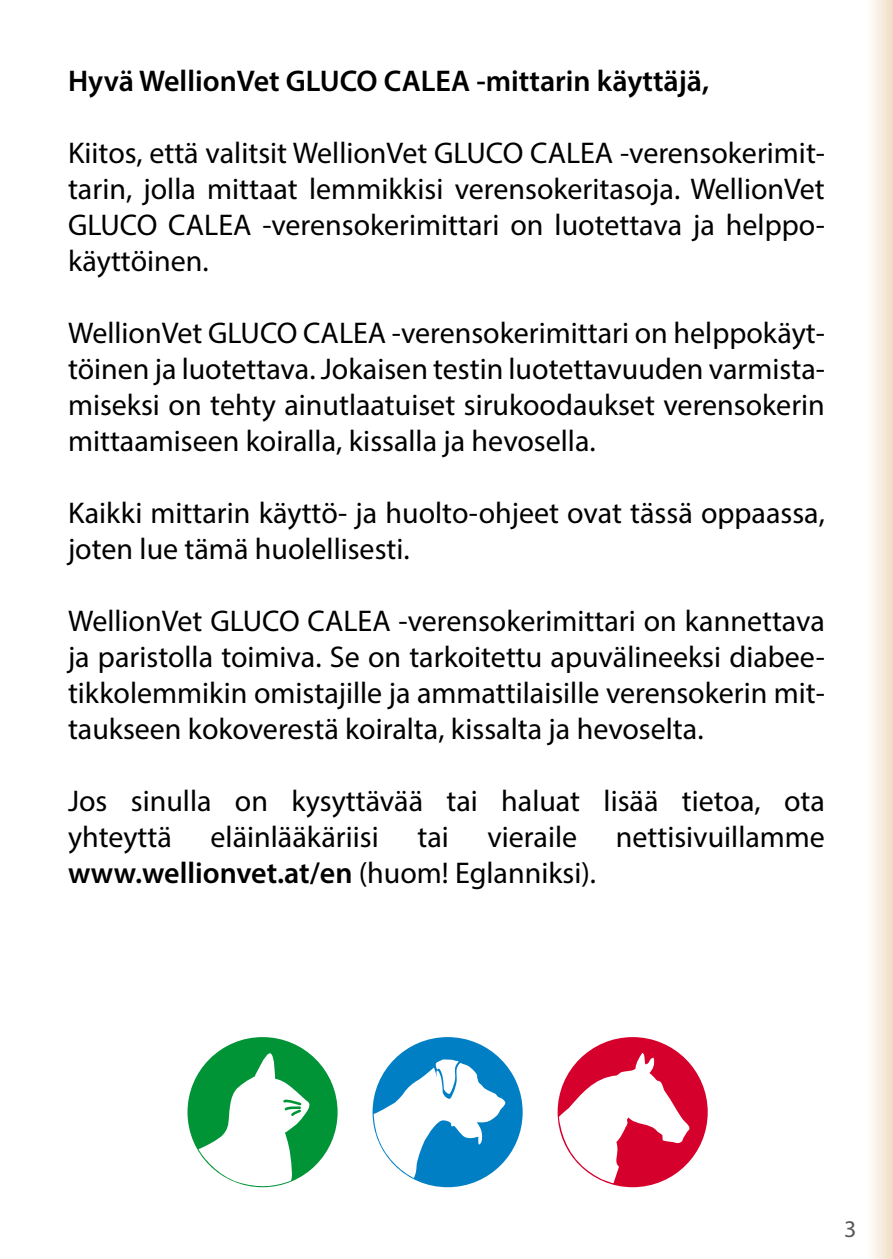
<style>
.page{position:relative;width:893px;height:1259px;background:#fff}
.page>*{position:absolute;margin:0;border:0;box-sizing:border-box;transform-origin:0 0}
.t1{font:30px/36px "Myriad Pro";color:#000;text-align:justify}
.t2{font:600 30px "Myriad Pro";color:#000}
.t3{font:24px "Myriad Pro";color:#58585a}
.s1{font-weight:400}
</style>
<div class="page">
<svg style="left:872px;top:0;width:21px;height:1259px;background:#f6ebde"></svg>
<div style="left:187px;top:1037px;width:151px;height:150px;background:#009437;border-radius:50%"></div>
<svg style="left:198px;top:1052px;width:113px;height:136px"></svg>
<div style="left:558px;top:1037px;width:150px;height:150px;background:#d6002d;border-radius:50%"></div>
<svg style="left:559px;top:1053px;width:131px;height:130px"></svg>
<div style="left:373px;top:1037px;width:150px;height:150px;background:#007fc5;border-radius:50%"></div>
<svg style="left:374px;top:1059px;width:131px;height:119px"></svg>
<p class="t2" style="left:68px;top:61px;width:643px">Hyvä WellionVet GLUCO CALEA -mittarin käyttäjä,</p>
<p class="t1" style="left:68px;top:134px;width:758px">Kiitos, että valitsit WellionVet GLUCO CALEA -verensokerimit&shy;tarin, jolla mittaat lemmikkisi verensokeritasoja. WellionVet GLUCO CALEA -verensokerimittari on luotettava ja helppo&shy;käyttöinen.</p>
<p class="t1" style="left:68px;top:314px;width:758px">WellionVet GLUCO CALEA -verensokerimittari on helppokäyt&shy;töinen ja luotettava. Jokaisen testin luotettavuuden varmista&shy;miseksi on tehty ainutlaatuiset sirukoodaukset verensokerin mittaamiseen koiralla, kissalla ja hevosella.</p>
<p class="t1" style="left:68px;top:494px;width:758px">Kaikki mittarin käyttö- ja huolto-ohjeet ovat tässä oppaassa, joten lue tämä huolellisesti.</p>
<p class="t1" style="left:68px;top:602px;width:758px">WellionVet GLUCO CALEA -verensokerimittari on kannettava ja paristolla toimiva. Se on tarkoitettu apuvälineeksi diabee&shy;tikkolemmikin omistajille ja ammattilaisille verensokerin mit&shy;taukseen kokoverestä koiralta, kissalta ja hevoselta.</p>
<p class="t1" style="left:68px;top:782px;width:758px">Jos sinulla on kysyttävää tai haluat lisää tietoa, ota yhteyttä</p>
<p class="t1" style="left:211px;top:818px;width:170px">eläinlääkäriisi</p>
<p class="t1" style="left:417px;top:818px;width:33px">tai</p>
<p class="t1" style="left:487px;top:818px;width:91px">vieraile</p>
<p class="t1" style="left:616px;top:818px;width:211px">nettisivuillamme</p>
<p class="t2" style="left:68px;top:853px;width:530px">www.wellionvet.at/en <span class="s1">(huom! Eglanniksi).</span></p>
<p class="t3" style="left:844px;top:1213px;width:14px">3</p>
</div>
